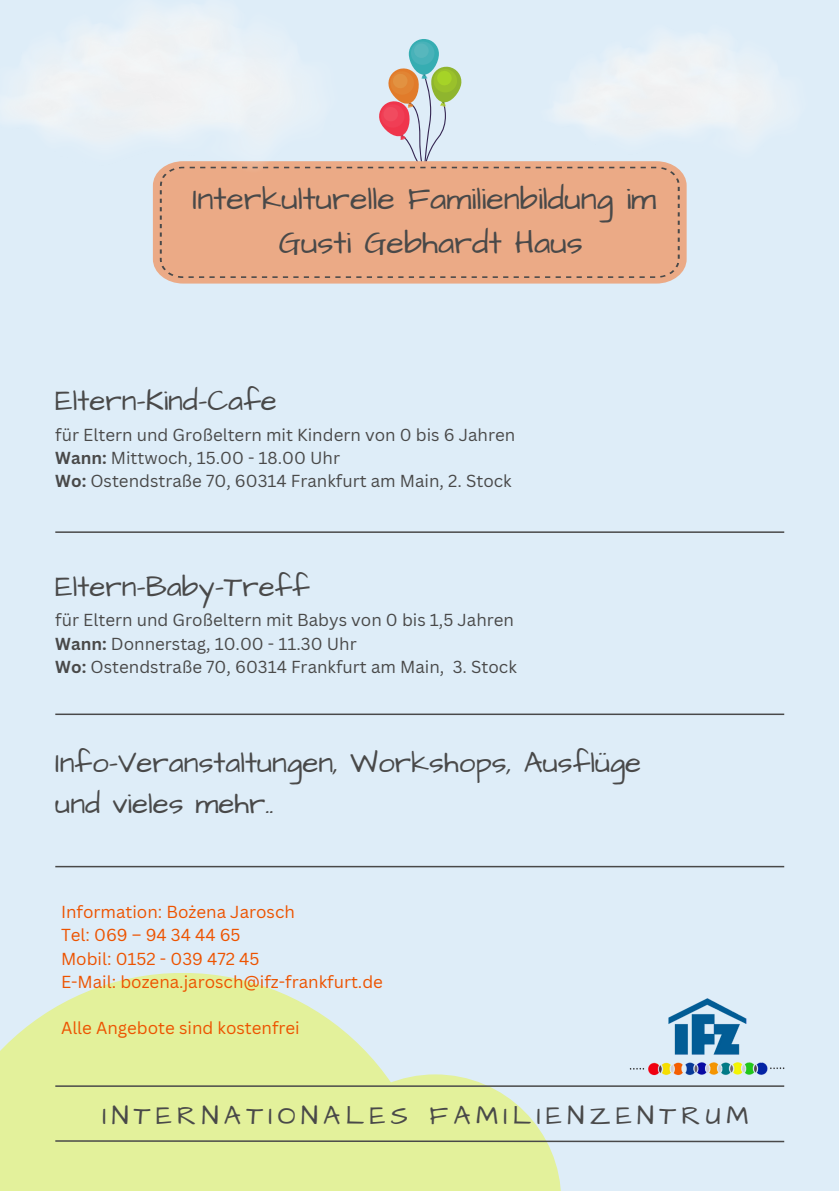
<style>
.page{position:relative;width:839px;height:1191px;background:#fff}
.page>*{position:absolute;margin:0;border:0;box-sizing:border-box;transform-origin:0 0}
.t1{font:32.2px "Architects Daughter";color:#494949}
.t2{font:29.6px "Architects Daughter";color:#494949}
.t3{font:26.8px "Architects Daughter";letter-spacing:.2em;color:#494949}
.t4{font:17px "Canva Sans";color:#494949}
.t5{font:17px "Canva Sans";color:#ed5300}
.s1{font-weight:700}
</style>
<div class="page">
<div style="left:0;top:0;width:838px;height:1191px;background:#deedf8"></div>
<svg style="left:0;top:973px;width:385px;height:218px;background:#e2f0a8"></svg>
<div style="left:309px;top:1074px;width:252px;height:117px;background:#e3f19b"></div>
<hr style="left:55px;top:1140px;width:729px;height:2px;background:#494949">
<hr style="left:55px;top:1085px;width:729px;height:2px;background:#494949">
<img style="left:630px;top:998px;width:154px;height:78px">
<div style="left:409px;top:39px;width:30px;height:36px;background:#36adb2;border-radius:15px"></div>
<div style="left:411px;top:41px;width:23px;height:24px;background:#48b2b9;border-radius:50%"></div>
<div style="left:414px;top:43px;width:14px;height:15px;background:#57b7bd;border-radius:50%"></div>
<svg style="left:379px;top:66px;width:83px;height:95px"></svg>
<svg style="left:153px;top:161px;width:533px;height:123px;background:#e7b091"></svg>
<div style="left:160px;top:167px;width:519px;height:111px;background:#ebaa86"></div>
<img style="left:2px;top:10px;width:341px;height:164px">
<hr style="left:55px;top:531px;width:729px;height:2px;background:#494949">
<img style="left:555px;top:38px;width:221px;height:98px">
<hr style="left:55px;top:714px;width:729px;height:1px;background:#494949">
<hr style="left:55px;top:866px;width:729px;height:1px;background:#494949">
<p class="t1" style="left:192px;top:177px;width:465px">Interkulturelle Familienbildung im</p>
<p class="t1" style="left:279px;top:222px;width:306px">Gusti Gebhardt Haus</p>
<p class="t2" style="left:55px;top:381px;width:223px">Eltern-Kind-Cafe</p>
<p class="t4" style="left:55px;top:423px;width:461px">für Eltern und Großeltern mit Kindern von 0 bis 6 Jahren</p>
<p class="t4" style="left:55px;top:446px;width:286px"><span class="s1">Wann:</span> Mittwoch, 15.00 - 18.00 Uhr</p>
<p class="t4" style="left:55px;top:469px;width:458px"><span class="s1">Wo:</span> Ostendstraße 70, 60314 Frankfurt am Main, 2. Stock</p>
<p class="t2" style="left:55px;top:567px;width:256px">Eltern-Baby-Treff</p>
<p class="t4" style="left:55px;top:608px;width:460px">für Eltern und Großeltern mit Babys von 0 bis 1,5 Jahren</p>
<p class="t4" style="left:55px;top:632px;width:303px"><span class="s1">Wann:</span> Donnerstag, 10.00 - 11.30 Uhr</p>
<p class="t4" style="left:55px;top:655px;width:463px"><span class="s1">Wo:</span> Ostendstraße 70, 60314 Frankfurt am Main, 3. Stock</p>
<p class="t2" style="left:55px;top:743px;width:587px">Info-Veranstaltungen, Workshops, Ausflüge</p>
<p class="t2" style="left:55px;top:784px;width:220px">und vieles mehr..</p>
<p class="t5" style="left:61px;top:900px;width:235px">Information: Bożena Jarosch</p>
<p class="t5" style="left:61px;top:923px;width:181px">Tel: 069 – 94 34 44 65</p>
<p class="t5" style="left:61px;top:947px;width:200px">Mobil: 0152 - 039 472 45</p>
<p class="t5" style="left:61px;top:970px;width:323px">E-Mail: bozena.jarosch@ifz-frankfurt.de</p>
<p class="t5" style="left:61px;top:1016px;width:240px">Alle Angebote sind kostenfrei</p>
<p class="t3" style="left:102px;top:1097px;width:647px">INTERNATIONALES FAMILIENZENTRUM</p>
</div>
